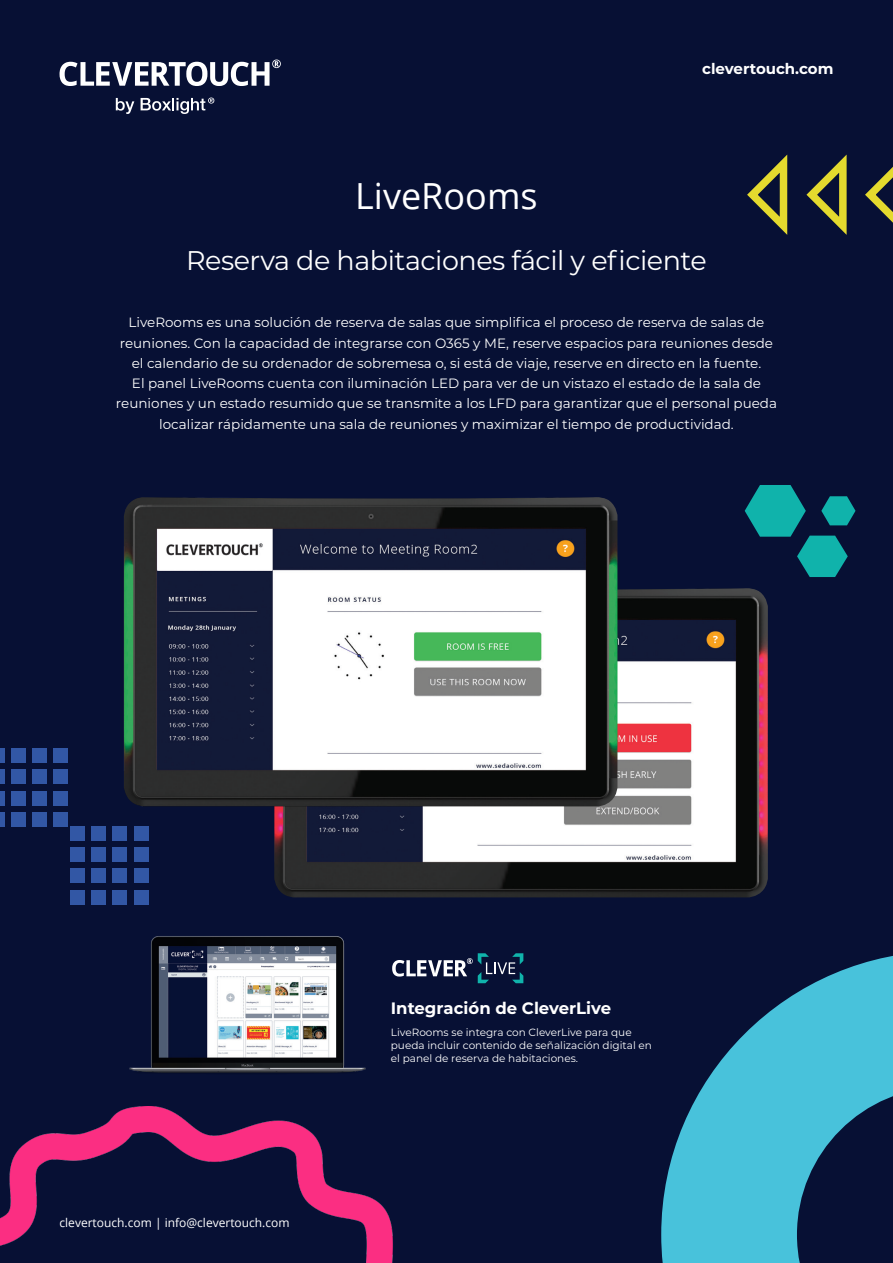
<style>
.page{position:relative;width:893px;height:1263px;background:#071034}
.page>*{position:absolute;margin:0;border:0;box-sizing:border-box;transform-origin:0 0}
.t1{font:36px "Open Sans";color:#fff}
.t2{font:27px "Montserrat";letter-spacing:-.015em;color:#fff}
.t3{font:700 16.5px "Montserrat";color:#fff}
.t4{font:700 15px "Montserrat";color:#fff}
.t5{font:13.5px/20.2px "Montserrat";color:#fff;text-align:center}
.t6{font:12px "Open Sans";color:#fff}
.t7{font:10.5px/13.2px "Montserrat";color:#fff}
</style>
<div class="page">
<svg style="left:661px;top:956px;width:232px;height:307px;fill:#48c2db"></svg>
<svg style="left:797px;top:1087px;width:96px;height:176px"></svg>
<svg style="left:60px;top:60px;width:221px;height:26px"></svg>
<svg style="left:116px;top:98px;width:18px;height:16px"></svg>
<svg style="left:141px;top:98px;width:73px;height:16px"></svg>
<svg style="left:747px;top:155px;width:40px;height:80px"></svg>
<svg style="left:806px;top:155px;width:41px;height:80px"></svg>
<svg style="left:865px;top:167px;width:28px;height:56px"></svg>
<div style="left:70px;top:890px;width:15px;height:14px;background:#3257a5"></div>
<div style="left:91px;top:890px;width:15px;height:14px;background:#3257a5"></div>
<div style="left:113px;top:890px;width:14px;height:14px;background:#3257a5"></div>
<div style="left:134px;top:890px;width:14px;height:14px;background:#3257a5"></div>
<div style="left:70px;top:826px;width:15px;height:15px;background:#3257a5"></div>
<div style="left:134px;top:826px;width:14px;height:15px;background:#3257a5"></div>
<div style="left:113px;top:826px;width:14px;height:15px;background:#3257a5"></div>
<div style="left:91px;top:826px;width:15px;height:15px;background:#3257a5"></div>
<div style="left:70px;top:868px;width:15px;height:15px;background:#3257a5"></div>
<div style="left:134px;top:868px;width:14px;height:15px;background:#3257a5"></div>
<div style="left:91px;top:868px;width:15px;height:15px;background:#3257a5"></div>
<div style="left:113px;top:868px;width:14px;height:15px;background:#3257a5"></div>
<div style="left:70px;top:847px;width:15px;height:15px;background:#3257a5"></div>
<div style="left:134px;top:847px;width:14px;height:15px;background:#3257a5"></div>
<div style="left:91px;top:847px;width:15px;height:15px;background:#3257a5"></div>
<div style="left:113px;top:847px;width:14px;height:15px;background:#3257a5"></div>
<div style="left:0;top:812px;width:5px;height:14px;background:#3257a5"></div>
<div style="left:11px;top:812px;width:15px;height:14px;background:#3257a5"></div>
<div style="left:33px;top:812px;width:14px;height:14px;background:#3257a5"></div>
<div style="left:54px;top:812px;width:14px;height:14px;background:#3257a5"></div>
<div style="left:0;top:748px;width:5px;height:15px;background:#3257a5"></div>
<div style="left:54px;top:748px;width:14px;height:15px;background:#3257a5"></div>
<div style="left:33px;top:748px;width:14px;height:15px;background:#3257a5"></div>
<div style="left:11px;top:748px;width:15px;height:15px;background:#3257a5"></div>
<div style="left:0;top:791px;width:5px;height:14px;background:#3257a5"></div>
<div style="left:54px;top:791px;width:14px;height:14px;background:#3257a5"></div>
<div style="left:11px;top:791px;width:15px;height:14px;background:#3257a5"></div>
<div style="left:33px;top:791px;width:14px;height:14px;background:#3257a5"></div>
<div style="left:0;top:770px;width:5px;height:14px;background:#3257a5"></div>
<div style="left:54px;top:770px;width:14px;height:14px;background:#3257a5"></div>
<div style="left:11px;top:770px;width:15px;height:14px;background:#3257a5"></div>
<div style="left:33px;top:770px;width:14px;height:14px;background:#3257a5"></div>
<img style="left:0;top:1106px;width:393px;height:157px">
<svg style="left:745px;top:485px;width:110px;height:92px"></svg>
<img style="left:274px;top:588px;width:494px;height:309px">
<img style="left:124px;top:497px;width:493px;height:309px">
<img style="left:129px;top:936px;width:237px;height:137px">
<svg style="left:392px;top:953px;width:131px;height:30px"></svg>
<p class="t1" style="left:355px;top:171px;width:184px">LiveRooms</p>
<p class="t4" style="left:702px;top:58px;width:133px">clevertouch.com</p>
<p class="t2" style="left:186px;top:242px;width:522px">Reserva de habitaciones fácil y eficiente</p>
<p class="t5" style="left:116px;top:312px;width:663px">LiveRooms es una solución de reserva de salas que simplifica el proceso de reserva de salas de reuniones. Con la capacidad de integrarse con O365 y ME, reserve espacios para reuniones desde el calendario de su ordenador de sobremesa o, si está de viaje, reserve en directo en la fuente.<br>El panel LiveRooms cuenta con iluminación LED para ver de un vistazo el estado de la sala de reuniones y un estado resumido que se transmite a los LFD para garantizar que el personal pueda localizar rápidamente una sala de reuniones y maximizar el tiempo de productividad.</p>
<p class="t6" style="left:60px;top:1214px;width:232px">clevertouch.com | info@clevertouch.com</p>
<p class="t3" style="left:391px;top:996px;width:222px">Integración de CleverLive</p>
<p class="t7" style="left:391px;top:1025px;width:263px">LiveRooms se integra con CleverLive para que pueda incluir contenido de señalización digital en el panel de reserva de habitaciones.</p>
</div>
